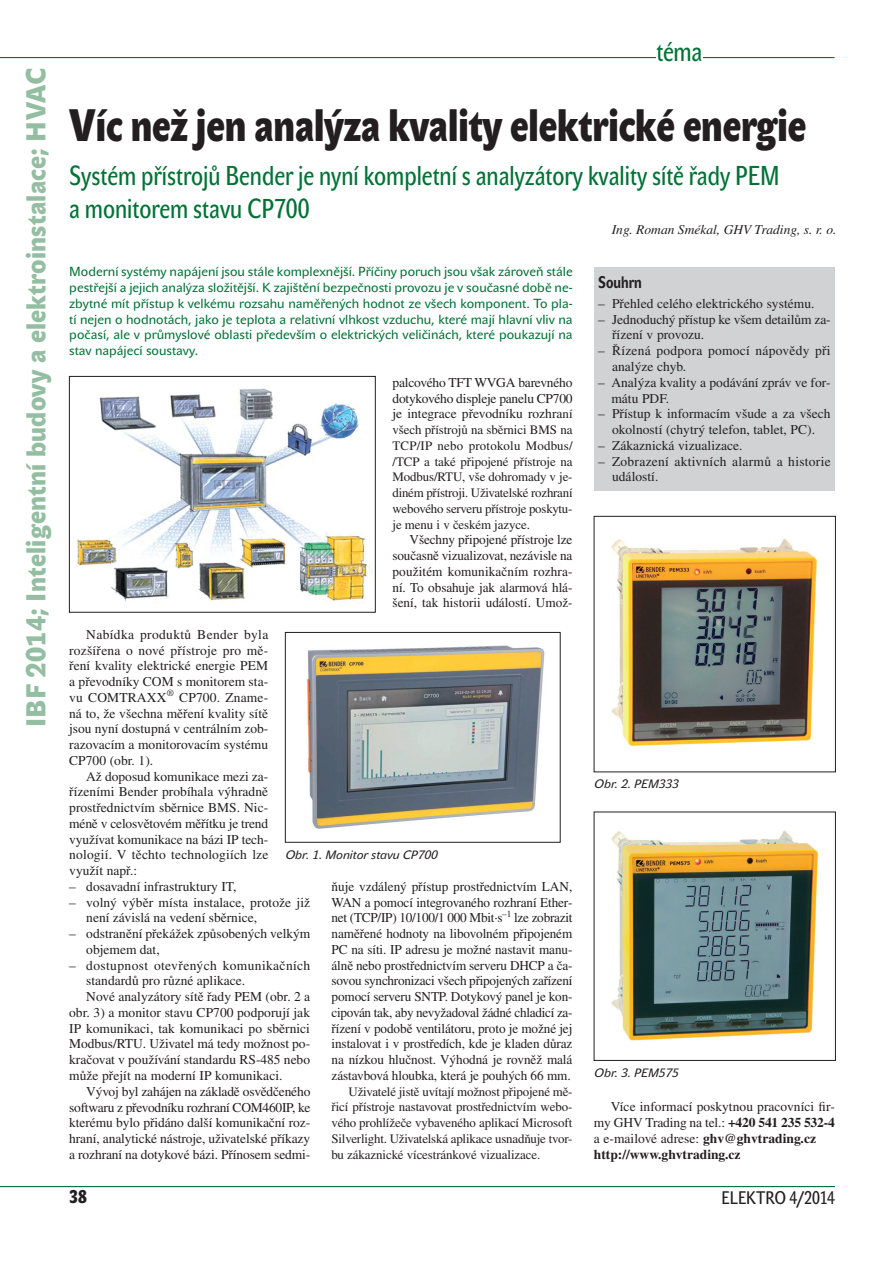
<style>
.page{position:relative;width:893px;height:1264px;background:#fff}
.page>*{position:absolute;margin:0;border:0;box-sizing:border-box;transform-origin:0 0}
.t1{font:45px "John Sans Cond Black CE";color:#231f20}
.t2{font:27px/32.4px "John Sans Cond Tx NCE";color:#007236}
.t3{font:27px "John Sans Black CE";letter-spacing:.01em;color:#93bea2;scale:.93 1}
.t4{font:18px "John Sans Cond Tx NCE";color:#231f20}
.t5{font:18px "John Sans Cond Black SCCE";color:#231f20}
.t6{font:700 16.5px "John Sans Cond Tx NCE";color:#231f20}
.t7{font:13.5px/15.8px "Times CE";color:#231f20;text-align:justify}
.t8{font:13.5px/15.8px "Times CE";letter-spacing:.02em;color:#231f20}
.t9{font:13.5px "Times CE";letter-spacing:-.02em;color:#231f20}
.t10{font:13.5px "Times CE";letter-spacing:.03em;color:#231f20}
.t11{font:italic 13.5px "Times CE";color:#231f20}
.t12{font:13.05px/15.8px "John Sans Tx NCE";color:#007236;text-align:justify}
.t13{font:12.9px/15.8px "Times CE";letter-spacing:-.01em;color:#231f20;text-align:justify}
.t14{font:italic 12px "John Sans Tx NCE";color:#231f20}
.s1{font-family:"John Sans Black SCCE"}
.s2{font-size:12.9px}
.s3{font-weight:700}
</style>
<div class="page">
<hr style="left:0;top:1186px;width:835px;height:1px;background:#007236">
<hr style="left:0;top:57px;width:834px;height:1px;background:#007236">
<div style="left:656px;top:47px;width:46px;height:19px;background:#fff"></div>
<div style="left:594px;top:267px;width:240px;height:224px;background:#d1d2d4"></div>
<img style="left:77px;top:388px;width:295px;height:216px">
<div style="left:69px;top:376px;width:306px;height:236px;border:1px solid #231f20"></div>
<img style="left:307px;top:645px;width:240px;height:184px">
<div style="left:285px;top:632px;width:275px;height:210px;border:1px solid #231f20"></div>
<img style="left:611px;top:538px;width:206px;height:208px">
<img style="left:611px;top:830px;width:207px;height:211px">
<h2 class="t3" style="left:20px;top:727px;width:711px;rotate:-90deg">IBF <span class="s1">2014</span>; Inteligentní budovy a elektroinstalace; HVAC</h2>
<h2 class="t2" style="left:656px;top:36px;width:47px">téma</h2>
<h1 class="t1" style="left:69px;top:99px;width:738px">Víc než jen analýza kvality elektrické energie</h1>
<h2 class="t2" style="left:69px;top:160px;width:712px">Systém přístrojů Bender je nyní kompletní s analyzátory kvality sítě řady PEM a monitorem stavu CP700</h2>
<p class="t11" style="left:611px;top:221px;width:226px">Ing. Roman Smékal, GHV Trading, s. r. o.</p>
<p class="t12" style="left:69px;top:264px;width:505px">Moderní systémy napájení jsou stále komplexnější. Příčiny poruch jsou však zároveň stále pestřejší a jejich analýza složitější. K zajištění bezpečnosti provozu je v současné době ne&shy;zbytné mít přístup k velkému rozsahu naměřených hodnot ze všech komponent. To pla&shy;tí nejen o hodnotách, jako je teplota a relativní vlhkost vzduchu, které mají hlavní vliv na počasí, ale v průmyslové oblasti především o elektrických veličinách, které poukazují na stav napájecí soustavy.</p>
<p class="t6" style="left:598px;top:273px;width:45px">Souhrn</p>
<p class="t7" style="left:598px;top:295px;width:218px">– Přehled celého elektrického systému.</p>
<p class="t7" style="left:612px;top:311px;width:220px;text-indent:-14px">– Jednoduchý přístup ke všem detailům za&shy;řízení v provozu.</p>
<p class="t8" style="left:612px;top:343px;width:220px;text-indent:-14px">– Řízená podpora pomocí nápovědy při analýze chyb.</p>
<p class="t7" style="left:611px;top:374px;width:221px;text-indent:-13px">– Analýza kvality a podávání zpráv ve for&shy;mátu PDF.</p>
<p class="t7" style="left:598px;top:406px;width:234px;text-align:center">– Přístup k informacím všude a za všech okolností (chytrý telefon, tablet, PC).</p>
<p class="t7" style="left:598px;top:437px;width:146px">– Zákaznická vizualizace.</p>
<p class="t8" style="left:612px;top:453px;width:220px;text-indent:-14px">– Zobrazení aktivních alarmů a historie událostí.</p>
<p class="t7" style="left:392px;top:374px;width:182px">palcového TFT WVGA barevného dotykového displeje panelu CP700 je integrace převodníku rozhra<span class="s2">ní</span></p>
<p class="t13" style="left:392px;top:422px;width:182px">všech přístrojů na sběrnici BMS na TCP/IP nebo protokolu Modbus/ /TCP a také připojené přístroje na Modbus/RTU, vše dohromady v je&shy;diném přístroji. Uživatelské rozhraní webového serveru přístroje poskytu&shy;je menu i v českém jazyce.</p>
<p class="t7" style="left:392px;top:532px;width:182px;text-indent:17px">Všechny připojené přístroje lze současně vizualizovat, nezávisle na použitém komunikačním rozhra&shy;ní. To obsahuje jak alarmová hlá&shy;šení, tak historii událostí. Umož-</p>
<p class="t7" style="left:69px;top:626px;width:201px;text-indent:17px">Nabídka produktů Bender byla rozšířena o nové přístroje pro mě&shy;ření kvality elektrické energie PEM a převodníky COM s monitorem sta&shy;vu COMTRAXX<sup>®</sup> CP700. Zname&shy;ná to, že všechna měření kvality sítě jsou nyní dostupná v centrálním zob&shy;razovacím a monitorovacím systému CP700 (obr. 1).</p>
<p class="t7" style="left:69px;top:768px;width:201px;text-indent:17px">Až doposud komunikace mezi za&shy;řízeními Bender probíhala výhradně prostřednictvím sběrnice BMS. Nic&shy;méně v celosvětovém měřítku je trend využívat komunikace na bázi IP tech&shy;nologií. V těchto technologiích lze využít např.:</p>
<p class="t7" style="left:69px;top:878px;width:169px">– dosavadní infrastruktury IT,</p>
<p class="t7" style="left:86px;top:894px;width:225px;text-indent:-17px">– volný výběr místa instalace, protože již není závislá na vedení sběrnice,</p>
<p class="t7" style="left:86px;top:925px;width:225px;text-indent:-17px">– odstranění překážek způsobených velkým objemem dat,</p>
<p class="t10" style="left:69px;top:957px;width:243px">– dostupnost otevřených komunikačních</p>
<p class="t7" style="left:86px;top:973px;width:160px">standardů pro různé aplikace.</p>
<p class="t7" style="left:86px;top:988px;width:225px">Nové analyzátory sítě řady PEM (obr. 2 a</p>
<p class="t7" style="left:69px;top:1004px;width:242px">obr. 3) a monitor stavu CP700 podporují jak</p>
<p class="t7" style="left:69px;top:1020px;width:242px">IP komunikaci, tak komunikaci po sběrnici</p>
<p class="t7" style="left:69px;top:1036px;width:242px">Modbus/RTU. Uživatel má tedy možnost po-</p>
<p class="t7" style="left:69px;top:1051px;width:242px">kračovat v používání standardu RS-485 nebo</p>
<p class="t7" style="left:69px;top:1067px;width:215px">může přejít na moderní IP komunikaci.</p>
<p class="t7" style="left:86px;top:1083px;width:226px">Vývoj byl zahájen na základě osvědčeného</p>
<p class="t9" style="left:69px;top:1099px;width:243px">softwaru z převodníku rozhraní COM460IP, ke</p>
<p class="t7" style="left:69px;top:1114px;width:242px">kterému bylo přidáno další komunikační roz-</p>
<p class="t7" style="left:69px;top:1130px;width:242px">hraní, analytické nástroje, uživatelské příkazy</p>
<p class="t7" style="left:69px;top:1146px;width:242px">a rozhraní na dotykové bázi. Přínosem sedmi-</p>
<p class="t14" style="left:285px;top:848px;width:154px">Obr. 1. Monitor stavu CP700</p>
<p class="t7" style="left:331px;top:878px;width:242px">ňuje vzdálený přístup prostřednictvím LAN, WAN a pomocí integrovaného rozhraní Ether&shy;net (TCP/IP) 10/100/1 000 Mbit·s<sup>–1</sup> lze zobrazit naměřené hodnoty na libovolném připojeném PC na síti. IP adresu je možné nastavit manu&shy;álně nebo prostřednictvím serveru DHCP a ča&shy;sovou synchronizaci všech připojených zařízení pomocí serveru SNTP. Dotykový panel je kon&shy;cipován tak, aby nevyžadoval žádné chladicí za&shy;řízení v podobě ventilátoru, proto je možné jej instalovat i v prostředích, kde je kladen důraz na nízkou hlučnost. Výhodná je rovněž malá zástavbová hloubka, která je pouhých 66 mm.</p>
<p class="t13" style="left:331px;top:1083px;width:242px;text-indent:17px">Uživatelé jistě uvítají možnost připojené mě&shy;řicí přístroje nastavovat prostřednictvím webo&shy;vého prohlížeče vybaveného aplikací Microsoft Silverlight. Uživatelská aplikace usnadňuje tvor&shy;bu zákaznické vícestránkové vizualizace.</p>
<p class="t14" style="left:594px;top:777px;width:86px">Obr. 2. PEM333</p>
<p class="t14" style="left:594px;top:1065px;width:86px">Obr. 3. PEM575</p>
<p class="t7" style="left:594px;top:1099px;width:242px;text-align:left;text-indent:17px">Více informací poskytnou pracovníci fir&shy;my GHV Trading na tel.: <span class="s3">+420 541 235 532-4 </span>a e-mailové adrese: <span class="s3">ghv@ghvtrading.cz http://www.ghvtrading.cz</span></p>
<h3 class="t5" style="left:69px;top:1186px;width:19px">38</h3>
<h3 class="t4" style="left:721px;top:1187px;width:115px">ELEKTRO 4/2014</h3>
</div>
